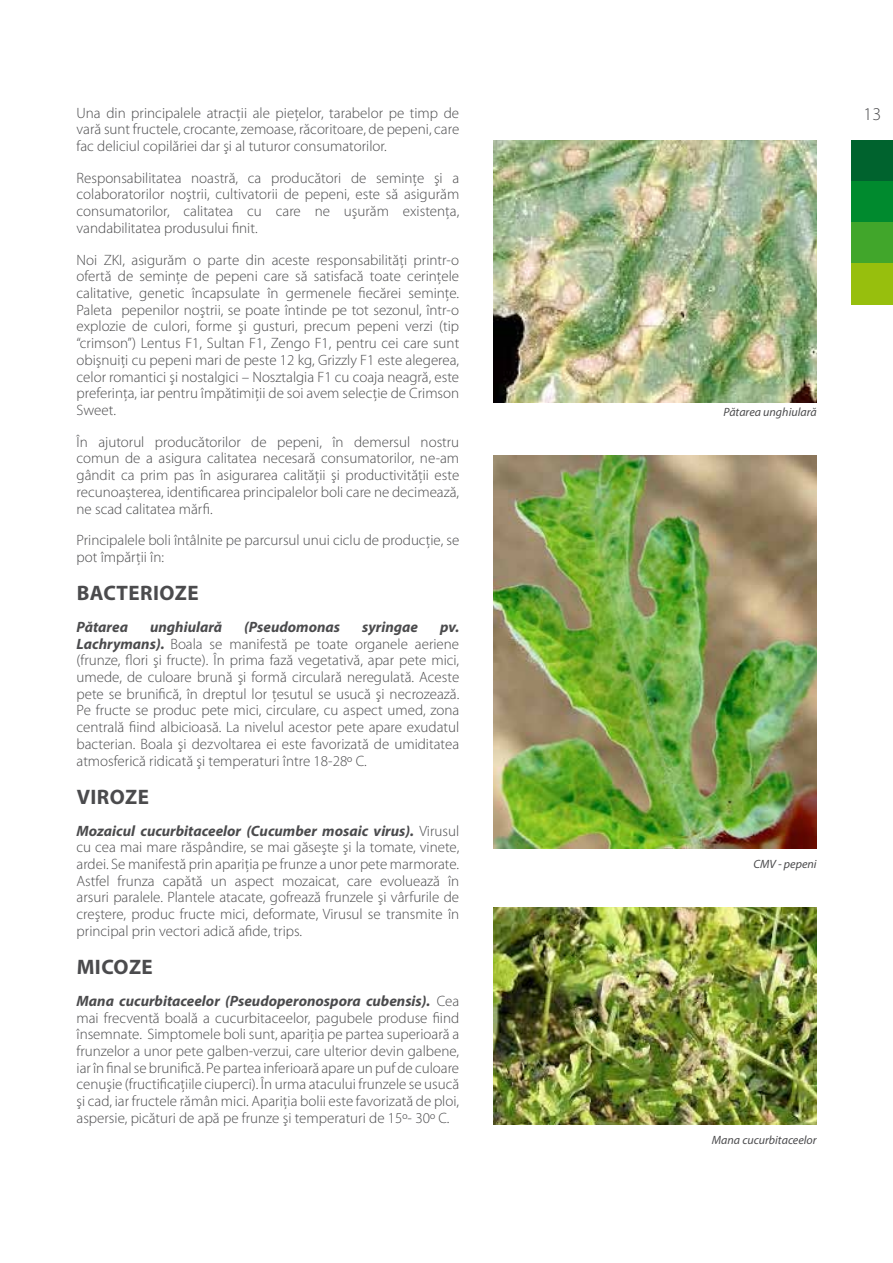
<style>
.page{position:relative;width:893px;height:1263px;background:#fff}
.page>*{position:absolute;margin:0;border:0;box-sizing:border-box;transform-origin:0 0}
.t1{font:700 21px "Myriad Pro";letter-spacing:.02em;color:#4b4b4d}
.t2{font:300 18px "Myriad Pro";color:#4b4b4d}
.t3{font:300 15px/16.6px "Myriad Pro";color:#4b4b4d;text-align:justify}
.t4{font:italic 700 15px "Myriad Pro";color:#4b4b4d}
.t5{font:italic 12px "Myriad Pro";color:#4b4b4d}
.s1{font-weight:700;font-style:italic}
</style>
<div class="page">
<div style="left:852px;top:140px;width:41px;height:41px;background:#00632e"></div>
<div style="left:852px;top:181px;width:41px;height:41px;background:#008a2e"></div>
<div style="left:852px;top:222px;width:41px;height:41px;background:#41a62b"></div>
<div style="left:852px;top:263px;width:41px;height:41px;background:#97bf0d"></div>
<img style="left:493px;top:140px;width:324px;height:262px">
<img style="left:493px;top:456px;width:323px;height:393px">
<img style="left:493px;top:907px;width:324px;height:217px">
<p class="t3" style="left:77px;top:104px;width:384px">Una din principalele atracţii ale pieţelor, tarabelor pe timp de</p>
<p class="t2" style="left:864px;top:104px;width:19px">13</p>
<p class="t3" style="left:77px;top:121px;width:384px">vară sunt fructele, crocante, zemoase, răcoritoare, de pepeni, care fac deliciul copilăriei dar şi al tuturor consumatorilor.</p>
<p class="t3" style="left:77px;top:169px;width:384px">Responsabilitatea noastră, ca producători de seminţe şi a colaboratorilor noştrii, cultivatorii de pepeni, este să asigurăm consumatorilor, calitatea cu care ne uşurăm existenţa, vandabilitatea produsului finit.</p>
<p class="t3" style="left:77px;top:251px;width:384px">Noi ZKI, asigurăm o parte din aceste responsabilităţi printr-o ofertă de seminţe de pepeni care să satisfacă toate cerinţele calitative, genetic încapsulate în germenele fiecărei seminţe.<br>Paleta pepenilor noştrii, se poate întinde pe tot sezonul, într-o explozie de culori, forme şi gusturi, precum pepeni verzi (tip “crimson”) Lentus F1, Sultan F1, Zengo F1, pentru cei care sunt obişnuiţi cu pepeni mari de peste 12 kg, Grizzly F1 este alegerea, celor romantici şi nostalgici – Nosztalgia F1 cu coaja neagră, este preferinţa, iar pentru împătimiţii de soi avem selecţie de Crimson Sweet.</p>
<p class="t3" style="left:77px;top:433px;width:384px">În ajutorul producătorilor de pepeni, în demersul nostru comun de a asigura calitatea necesară consumatorilor, ne-am gândit ca prim pas în asigurarea calităţii şi productivităţii este recunoașterea, identificarea principalelor boli care ne decimează, ne scad calitatea mărfi.</p>
<p class="t3" style="left:77px;top:532px;width:384px">Principalele boli întâlnite pe parcursul unui ciclu de producţie, se pot împărţii în:</p>
<h1 class="t1" style="left:77px;top:579px;width:123px">BACTERIOZE</h1>
<p class="t4" style="left:77px;top:617px;width:53px">Pătarea</p>
<p class="t4" style="left:150px;top:617px;width:74px">unghiulară</p>
<p class="t4" style="left:244px;top:617px;width:97px">(Pseudomonas</p>
<p class="t4" style="left:362px;top:617px;width:57px">syringae</p>
<p class="t5" style="left:723px;top:405px;width:95px">Pătarea unghiulară</p>
<p class="t3" style="left:77px;top:618px;width:384px;text-indent:363px"><span class="s1">pv.<br>Lachrymans).</span> Boala se manifestă pe toate organele aeriene (frunze, flori şi fructe). În prima fază vegetativă, apar pete mici, umede, de culoare brună şi formă circulară neregulată. Aceste pete se brunifică, în dreptul lor ţesutul se usucă şi necrozează.<br>Pe fructe se produc pete mici, circulare, cu aspect umed, zona centrală fiind albicioasă. La nivelul acestor pete apare exudatul bacterian. Boala şi dezvoltarea ei este favorizată de umiditatea atmosferică ridicată şi temperaturi între 18-28º C.</p>
<h1 class="t1" style="left:77px;top:783px;width:74px">VIROZE</h1>
<p class="t3" style="left:77px;top:822px;width:384px"><span class="s1">Mozaicul cucurbitaceelor (Cucumber mosaic virus).</span> Virusul cu cea mai mare răspândire, se mai găseşte şi la tomate, vinete, ardei. Se manifestă prin apariţia pe frunze a unor pete marmorate.<br>Astfel frunza capătă un aspect mozaicat, care evoluează în arsuri paralele. Plantele atacate, gofrează frunzele şi vârfurile de creştere, produc fructe mici, deformate, Virusul se transmite în principal prin vectori adică afide, trips.</p>
<h1 class="t1" style="left:77px;top:953px;width:78px">MICOZE</h1>
<p class="t3" style="left:77px;top:992px;width:384px"><span class="s1">Mana cucurbitaceelor (Pseudoperonospora cubensis).</span> Cea mai frecventă boală a cucurbitaceelor, pagubele produse fiind însemnate. Simptomele boli sunt, apariţia pe partea superioară a frunzelor a unor pete galben-verzui, care ulterior devin galbene, iar în final se brunifică. Pe partea inferioară apare un puf de culoare cenuşie (fructificaţiile ciuperci). În urma atacului frunzele se usucă şi cad, iar fructele rămân mici. Apariția bolii este favorizată de ploi, aspersie, picături de apă pe frunze şi temperaturi de 15º- 30º C.</p>
<p class="t5" style="left:753px;top:857px;width:65px">CMV - pepeni</p>
<p class="t5" style="left:712px;top:1132px;width:106px">Mana cucurbitaceelor</p>
</div>
